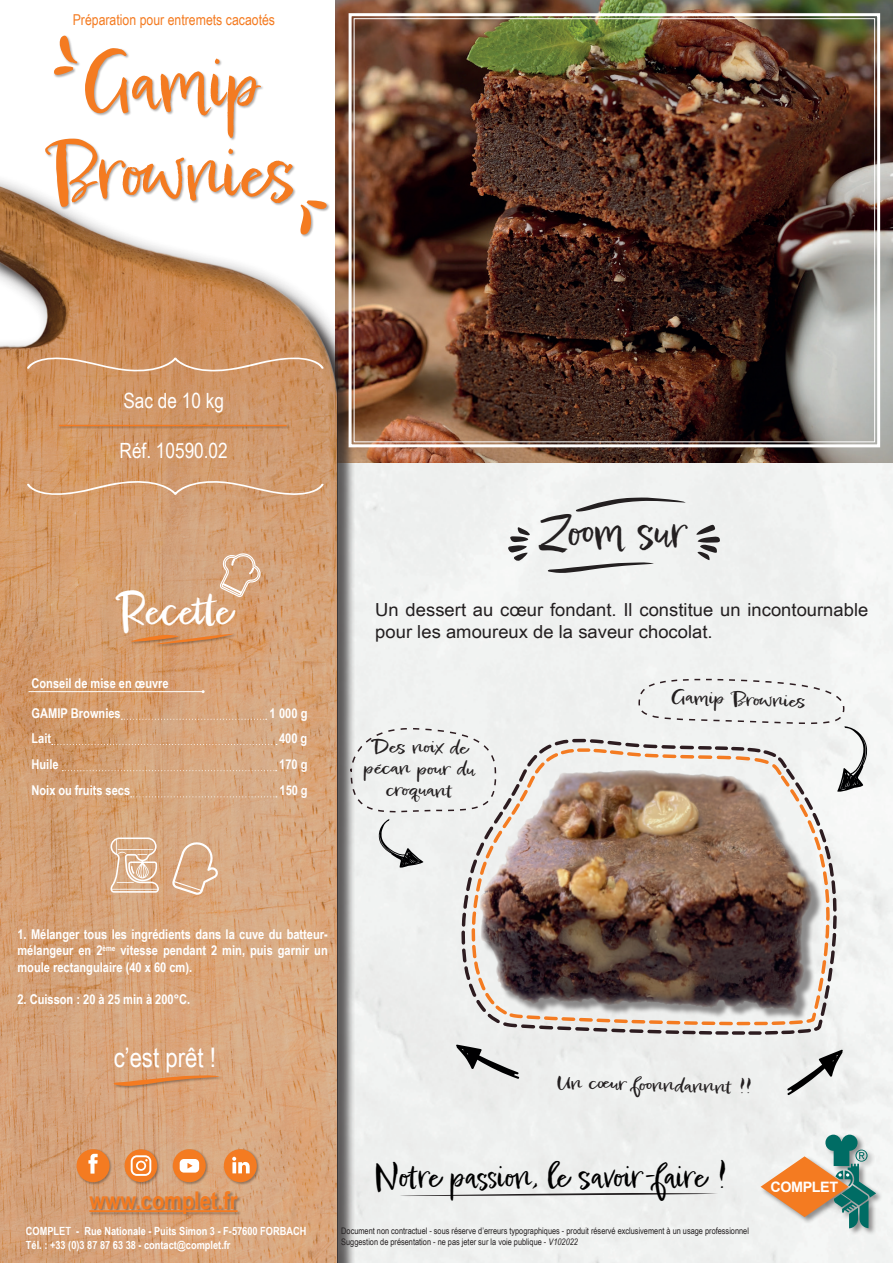
<style>
.page{position:relative;width:893px;height:1263px;background:#fff}
.page>*{position:absolute;margin:0;border:0;box-sizing:border-box;transform-origin:0 0}
.t1{font:75px/90px "Epicursive Script";color:#f47b21;text-align:center}
.t2{font:45px "Epicursive Script";color:#231f20}
.t3{font:45px "Epicursive Script";color:#fff}
.t4{font:33px "Epicursive Script";color:#000}
.t5{font:27px "Arial Narrow";color:#fff}
.t6{font:700 24.45px "Arial Narrow";color:#f47b21}
.t7{font:21px "Arial Narrow";color:#fff}
.t8{font:18px/21.6px "Arial Narrow";color:#231f20;scale:1.25 1}
.t9{font:18px/21.6px "Epicursive Script";color:#231f20;text-align:center;scale:1.25 1}
.t10{font:15px "Arial Narrow";color:#f47b21}
.t11{font:700 14.4px "Arial";letter-spacing:-.03em;color:#fff}
.t12{font:700 13.5px/16.2px "Arial Narrow";color:#fff;text-align:justify}
.t13{font:700 11.25px/13.5px "Arial Narrow";color:#fff}
.t14{font:9px/10.8px "Arial Narrow";color:#231f20}
.s1{font-style:italic}
</style>
<div class="page">
<img style="left:336px;top:0;width:557px;height:1263px">
<div style="left:0;top:185px;width:355px;height:1078px;background:#231f20;opacity:.75"></div>
<img style="left:0;top:18px;width:337px;height:1245px">
<img style="left:347px;top:12px;width:535px;height:437px">
<svg style="left:576px;top:497px;width:110px;height:15px"></svg>
<svg style="left:548px;top:562px;width:106px;height:11px"></svg>
<svg style="left:508px;top:527px;width:22px;height:34px"></svg>
<svg style="left:696px;top:525px;width:24px;height:35px"></svg>
<div style="left:300px;top:200px;width:30px;height:38px;background:#231f20;opacity:.38"></div>
<svg style="left:300px;top:200px;width:29px;height:35px"></svg>
<div style="left:45px;top:48px;width:251px;height:162px;background:#231f20;opacity:.38"></div>
<hr style="left:29px;top:691px;width:174px;height:1px;background:#fff">
<div style="left:58px;top:424px;width:232px;height:6px;background:#231f20;opacity:.38"></div>
<hr style="left:59px;top:425px;width:228px;height:1px;background:#f47b21">
<svg style="left:121px;top:719px;width:146px;height:1px"></svg>
<svg style="left:62px;top:770px;width:215px;height:1px"></svg>
<svg style="left:131px;top:796px;width:146px;height:1px"></svg>
<div style="left:53px;top:35px;width:27px;height:43px;background:#231f20;opacity:.38"></div>
<svg style="left:54px;top:35px;width:24px;height:44px"></svg>
<svg style="left:27px;top:480px;width:297px;height:16px;background:#d7a57b"></svg>
<svg style="left:27px;top:357px;width:297px;height:15px;background:#d39e73"></svg>
<svg style="left:110px;top:837px;width:49px;height:56px;background:#e0bc9d"></svg>
<svg style="left:172px;top:840px;width:46px;height:55px;background:#ddb28f"></svg>
<svg style="left:52px;top:744px;width:225px;height:1px"></svg>
<svg style="left:219px;top:551px;width:44px;height:47px;background:#dbb08d"></svg>
<div style="left:131px;top:633px;width:107px;height:14px;background:#231f20;opacity:.38"></div>
<svg style="left:131px;top:634px;width:103px;height:10px"></svg>
<div style="left:114px;top:1075px;width:109px;height:14px;background:#231f20;opacity:.38"></div>
<svg style="left:114px;top:1075px;width:106px;height:11px"></svg>
<div style="left:89px;top:1191px;width:152px;height:25px;background:#231f20;opacity:.38"></div>
<hr style="left:89px;top:1210px;width:149px;height:2px;background:#f47b21">
<div style="left:76px;top:1149px;width:184px;height:36px;background:#231f20;opacity:.38"></div>
<div style="left:77px;top:1149px;width:33px;height:33px;background:#f47b21;border-radius:50%"></div>
<svg style="left:88px;top:1154px;width:10px;height:19px"></svg>
<div style="left:224px;top:1149px;width:33px;height:33px;background:#f47b21;border-radius:50%"></div>
<svg style="left:232px;top:1157px;width:18px;height:16px"></svg>
<div style="left:173px;top:1149px;width:33px;height:33px;background:#f47b21;border-radius:50%"></div>
<svg style="left:180px;top:1159px;width:19px;height:13px"></svg>
<svg style="left:125px;top:1149px;width:32px;height:33px"></svg>
<svg style="left:456px;top:1044px;width:64px;height:35px;background:#b3b4b3"></svg>
<svg style="left:787px;top:1049px;width:56px;height:46px"></svg>
<div style="left:350px;top:678px;width:518px;height:358px;background:#f0f1f0"></div>
<svg style="left:464px;top:739px;width:361px;height:27px"></svg>
<img style="left:457px;top:766px;width:393px;height:275px">
<svg style="left:400px;top:1193px;width:318px;height:3px"></svg>
<div style="left:759px;top:1133px;width:124px;height:102px;background:#231f20;opacity:.48"></div>
<svg style="left:761px;top:1135px;width:115px;height:93px"></svg>
<p class="t10" style="left:73px;top:9px;width:204px">Préparation pour entremets cacaotés</p>
<h1 class="t1" style="left:48px;top:33px;width:250px">Gamip<br>Brownies</h1>
<h3 class="t7" style="left:123px;top:385px;width:102px">Sac de 10 kg</h3>
<h3 class="t7" style="left:120px;top:435px;width:110px">Réf. 10590.02</h3>
<h2 class="t3" style="left:116px;top:581px;width:118px">Recette</h2>
<p class="t12" style="left:32px;top:674px;width:139px">Conseil de mise en œuvre</p>
<p class="t12" style="left:32px;top:704px;width:91px">GAMIP Brownies</p>
<p class="t12" style="left:270px;top:704px;width:40px">1 000 g</p>
<p class="t12" style="left:32px;top:756px;width:29px">Huile</p>
<p class="t12" style="left:279px;top:756px;width:30px">170 g</p>
<p class="t12" style="left:32px;top:782px;width:100px">Noix ou fruits secs</p>
<p class="t12" style="left:280px;top:782px;width:30px">150 g</p>
<p class="t12" style="left:32px;top:729px;width:21px">Lait</p>
<p class="t12" style="left:279px;top:729px;width:30px">400 g</p>
<h2 class="t2" style="left:539px;top:503px;width:150px">Zoom sur</h2>
<h3 class="t8" style="left:375px;top:599px;width:396px">Un dessert au cœur fondant. Il constitue un incontournable pour les amoureux de la saveur chocolat.</h3>
<h3 class="t9" style="left:365px;top:734px;width:90px;rotate:1deg">Des noix de pécan pour du croquant</h3>
<h3 class="t9" style="left:672px;top:685px;width:109px;rotate:2deg">Gamip Brownies</h3>
<p class="t12" style="left:17px;top:926px;width:312px">1. Mélanger tous les ingrédients dans la cuve du batteur&shy;mélangeur en 2<sup>ème</sup> vitesse pendant 2 min, puis garnir un moule rectangulaire (40 x 60 cm).</p>
<p class="t12" style="left:17px;top:990px;width:174px">2. Cuisson : 20 à 25 min à 200°C.</p>
<h3 class="t5" style="left:114px;top:1037px;width:104px">c’est prêt !</h3>
<h3 class="t9" style="left:557px;top:1069px;width:158px;rotate:2deg">Un cœur foo nndannnt !!</h3>
<h3 class="t6" style="left:89px;top:1181px;width:150px">www.complet.fr</h3>
<p class="t13" style="left:26px;top:1224px;width:282px">COMPLET - Rue Nationale - Puits Simon 3 - F-57600 FORBACH<br>Tél. : +33 (0)3 87 87 63 38 - contact@complet.fr</p>
<h3 class="t4" style="left:374px;top:1155px;width:354px">Notre passion, le savoir-faire !</h3>
<p class="t14" style="left:341px;top:1225px;width:409px">Document non contractuel - sous réserve d’erreurs typographiques - produit réservé exclusivement à un usage professionnel<br>Suggestion de présentation - ne pas jeter sur la voie publique - <span class="s1">V102022</span></p>
<p class="t11" style="left:770px;top:1177px;width:69px">COMPLET</p>
</div>
